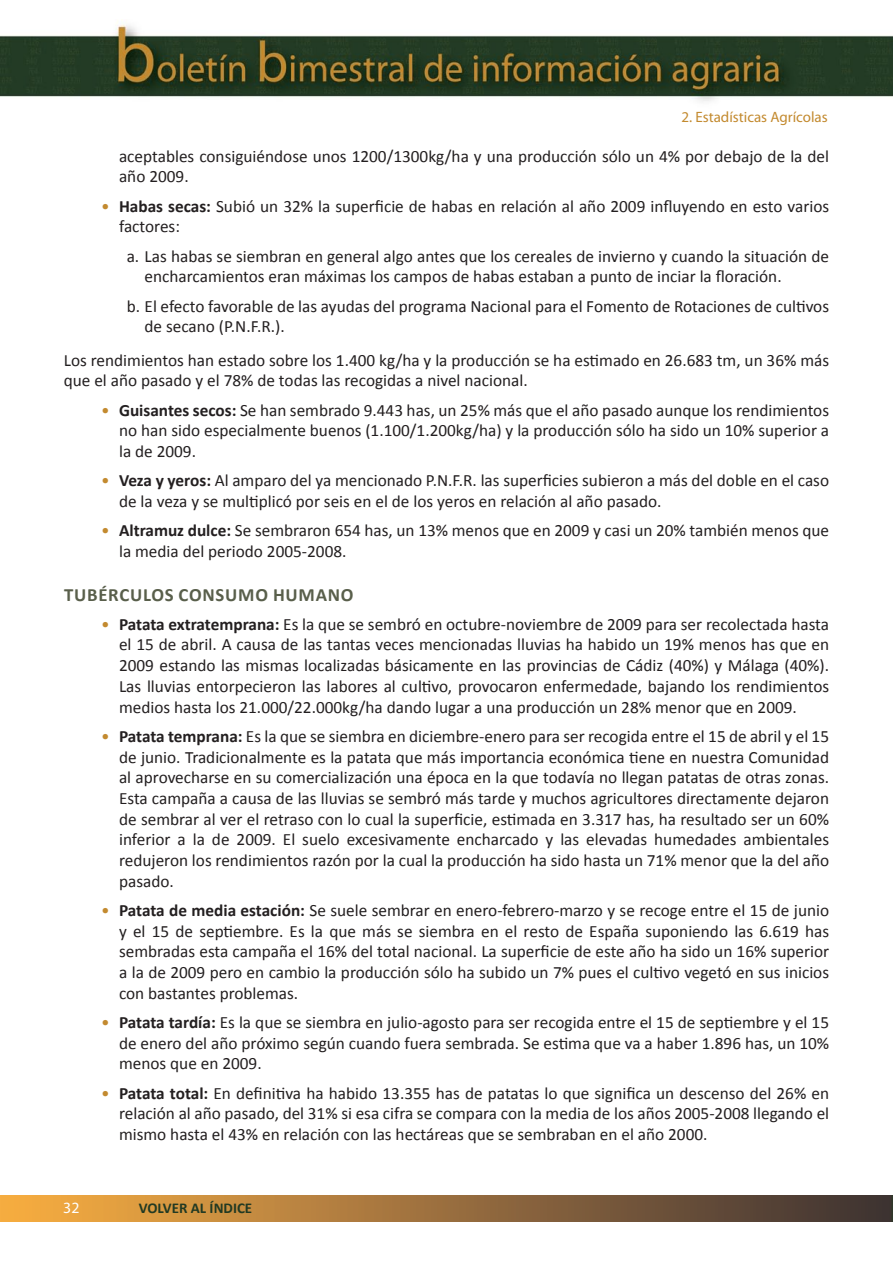
<style>
.page{position:relative;width:893px;height:1263px;background:#fff}
.page>*{position:absolute;margin:0;border:0;box-sizing:border-box;transform-origin:0 0}
.t1{font:700 18.75px "Calibri";letter-spacing:.04em;color:#595f4b}
.t2{font:17.25px/20.7px "Calibri";color:#231f20}
.t3{font:15.75px "Myriad";color:#fff}
.t4{font:15px "Myriad Pro";color:#c38a2f}
.t5{font:700 15px "Calibri";color:#223a23}
.s1{color:#c38a2f}
.s2{font-weight:700}
</style>
<div class="page">
<img style="left:1px;top:1196px;width:891px;height:25px">
<img style="left:0;top:24px;width:893px;height:78px">
<p class="t4" style="left:681px;top:108px;width:148px">2. Estadísticas Agrícolas</p>
<p class="t2" style="left:119px;top:145px;width:712px">aceptables consiguiéndose unos 1200/1300kg/ha y una producción sólo un 4% por debajo de la del año 2009.</p>
<p class="t2" style="left:119px;top:195px;width:712px;text-indent:-18px"><span class="s1">•</span> <span class="s2">Habas secas:</span> Subió un 32% la superficie de habas en relación al año 2009 influyendo en esto varios factores:</p>
<p class="t2" style="left:145px;top:245px;width:686px;text-indent:-18px">a. Las habas se siembran en general algo antes que los cereales de invierno y cuando la situación de encharcamientos eran máximas los campos de habas estaban a punto de inciar la floración.</p>
<p class="t2" style="left:145px;top:295px;width:686px;text-indent:-18px">b. El efecto favorable de las ayudas del programa Nacional para el Fomento de Rotaciones de cultivos de secano (P.N.F.R.).</p>
<p class="t2" style="left:64px;top:349px;width:767px">Los rendimientos han estado sobre los 1.400 kg/ha y la producción se ha estimado en 26.683 tm, un 36% más que el año pasado y el 78% de todas las recogidas a nivel nacional.</p>
<p class="t2" style="left:119px;top:399px;width:712px;text-align:justify;text-indent:-18px"><span class="s1">•</span> <span class="s2">Guisantes secos:</span> Se han sembrado 9.443 has, un 25% más que el año pasado aunque los rendimientos no han sido especialmente buenos (1.100/1.200kg/ha) y la producción sólo ha sido un 10% superior a la de 2009.</p>
<p class="t2" style="left:119px;top:469px;width:712px;text-indent:-18px"><span class="s1">•</span> <span class="s2">Veza y yeros:</span> Al amparo del ya mencionado P.N.F.R. las superficies subieron a más del doble en el caso de la veza y se multiplicó por seis en el de los yeros en relación al año pasado.</p>
<p class="t2" style="left:119px;top:519px;width:712px;text-indent:-18px"><span class="s1">•</span> <span class="s2">Altramuz dulce:</span> Se sembraron 654 has, un 13% menos que en 2009 y casi un 20% también menos que la media del periodo 2005-2008.</p>
<p class="t1" style="left:64px;top:583px;width:291px">TUBÉRCULOS CONSUMO HUMANO</p>
<p class="t2" style="left:119px;top:613px;width:712px;text-align:justify;text-indent:-18px"><span class="s1">•</span> <span class="s2">Patata extratemprana:</span> Es la que se sembró en octubre-noviembre de 2009 para ser recolectada hasta el 15 de abril. A causa de las tantas veces mencionadas lluvias ha habido un 19% menos has que en 2009 estando las mismas localizadas básicamente en las provincias de Cádiz (40%) y Málaga (40%).<br>Las lluvias entorpecieron las labores al cultivo, provocaron enfermedade, bajando los rendimientos medios hasta los 21.000/22.000kg/ha dando lugar a una producción un 28% menor que en 2009.</p>
<p class="t2" style="left:119px;top:725px;width:712px;text-align:justify;text-indent:-18px"><span class="s1">•</span> <span class="s2">Patata temprana:</span> Es la que se siembra en diciembre-enero para ser recogida entre el 15 de abril y el 15 de junio. Tradicionalmente es la patata que más importancia económica tiene en nuestra Comunidad al aprovecharse en su comercialización una época en la que todavía no llegan patatas de otras zonas.<br>Esta campaña a causa de las lluvias se sembró más tarde y muchos agricultores directamente dejaron de sembrar al ver el retraso con lo cual la superficie, estimada en 3.317 has, ha resultado ser un 60% inferior a la de 2009. El suelo excesivamente encharcado y las elevadas humedades ambientales redujeron los rendimientos razón por la cual la producción ha sido hasta un 71% menor que la del año pasado.</p>
<p class="t2" style="left:119px;top:899px;width:712px;text-align:justify;text-indent:-18px"><span class="s1">•</span> <span class="s2">Patata de media estación:</span> Se suele sembrar en enero-febrero-marzo y se recoge entre el 15 de junio y el 15 de septiembre. Es la que más se siembra en el resto de España suponiendo las 6.619 has sembradas esta campaña el 16% del total nacional. La superficie de este año ha sido un 16% superior a la de 2009 pero en cambio la producción sólo ha subido un 7% pues el cultivo vegetó en sus inicios con bastantes problemas.</p>
<p class="t2" style="left:119px;top:1011px;width:712px;text-align:justify;text-indent:-18px"><span class="s1">•</span> <span class="s2">Patata tardía:</span> Es la que se siembra en julio-agosto para ser recogida entre el 15 de septiembre y el 15 de enero del año próximo según cuando fuera sembrada. Se estima que va a haber 1.896 has, un 10% menos que en 2009.</p>
<p class="t2" style="left:119px;top:1082px;width:712px;text-align:justify;text-indent:-18px"><span class="s1">•</span> <span class="s2">Patata total:</span> En definitiva ha habido 13.355 has de patatas lo que significa un descenso del 26% en relación al año pasado, del 31% si esa cifra se compara con la media de los años 2005-2008 llegando el mismo hasta el 43% en relación con las hectáreas que se sembraban en el año 2000.</p>
<p class="t3" style="left:63px;top:1200px;width:18px">32</p>
<p class="t5" style="left:139px;top:1199px;width:115px">VOLVER AL ÍNDICE</p>
</div>
